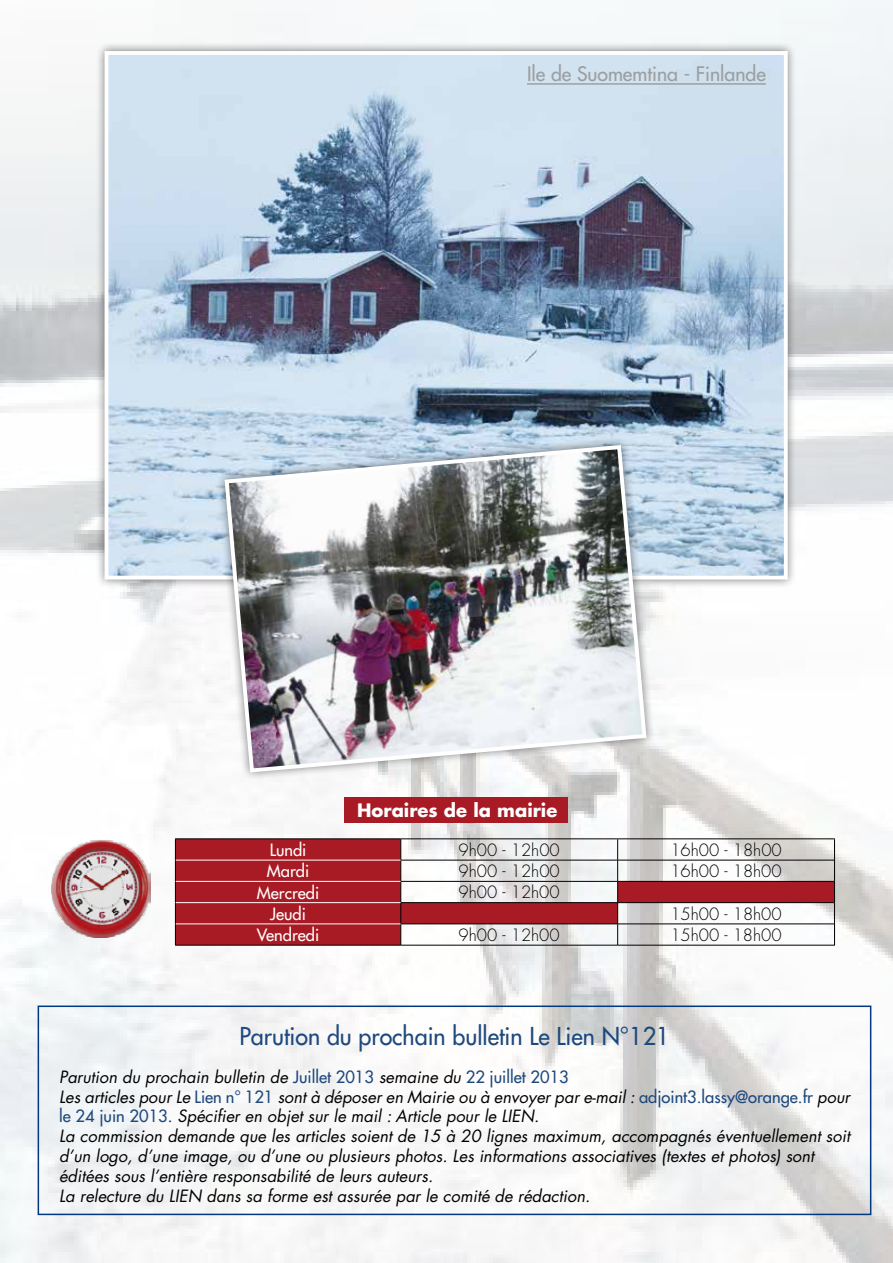
<style>
.page{position:relative;width:893px;height:1263px;background:#fff}
.page>*{position:absolute;margin:0;border:0;box-sizing:border-box;transform-origin:0 0}
.t1{font:24px "Futura";color:#1e497d}
.t2{font:19.5px "Futura";color:#9c9e9f}
.t3{font:700 18px "Futura";color:#fff}
.t4{font:italic 16.5px/19.8px "Futura";color:#000}
.t5{font:300 16.5px "Futura";color:#000}
.t6{font:16.5px "Futura";color:#fff}
.s1{font-style:normal;color:#1e497d}
.s2{font-style:normal;color:#003882}
</style>
<div class="page">
<img style="left:0;top:0;width:893px;height:1263px">
<div style="left:38px;top:1005px;width:833px;height:210px;border:2px solid #003882"></div>
<div style="left:96px;top:42px;width:701px;height:547px;background:#000;opacity:.5"></div>
<img style="left:110px;top:56px;width:673px;height:518px">
<div style="left:105px;top:51px;width:683px;height:528px;border:4px solid #fff"></div>
<hr style="left:527px;top:83px;width:239px;height:2px;background:#9c9e9f">
<div style="left:344px;top:797px;width:224px;height:26px;background:#a91b24"></div>
<svg style="left:176px;top:839px;width:658px;height:106px"></svg>
<hr style="left:175px;top:838px;width:226px;height:1px;background:#000">
<hr style="left:401px;top:838px;width:217px;height:1px;background:#000">
<hr style="left:618px;top:838px;width:217px;height:1px;background:#000">
<svg style="left:175px;top:839px;width:1px;height:106px"></svg>
<svg style="left:834px;top:839px;width:1px;height:106px"></svg>
<hr style="left:401px;top:860px;width:217px;height:1px;background:#000">
<hr style="left:618px;top:860px;width:216px;height:1px;background:#000">
<hr style="left:401px;top:881px;width:217px;height:1px;background:#000">
<hr style="left:618px;top:881px;width:216px;height:1px;background:#000">
<hr style="left:401px;top:902px;width:217px;height:1px;background:#000">
<hr style="left:618px;top:902px;width:216px;height:1px;background:#000">
<hr style="left:401px;top:924px;width:217px;height:1px;background:#000">
<svg style="left:401px;top:839px;width:1px;height:106px"></svg>
<hr style="left:618px;top:924px;width:216px;height:1px;background:#000">
<svg style="left:617px;top:839px;width:1px;height:106px"></svg>
<hr style="left:175px;top:945px;width:226px;height:1px;background:#000">
<hr style="left:401px;top:945px;width:217px;height:1px;background:#000">
<hr style="left:618px;top:945px;width:217px;height:1px;background:#000">
<hr style="left:176px;top:860px;width:225px;height:1px;background:#fff">
<hr style="left:176px;top:881px;width:225px;height:1px;background:#fff">
<hr style="left:176px;top:902px;width:225px;height:1px;background:#fff">
<hr style="left:176px;top:924px;width:225px;height:1px;background:#fff">
<img style="left:51px;top:839px;width:99px;height:98px">
<div style="left:216px;top:437px;width:439px;height:344px;background:#000;opacity:.5"></div>
<img style="left:222px;top:443px;width:427px;height:332px">
<p class="t2" style="left:527px;top:61px;width:240px">Ile de Suomemtina - Finlande</p>
<p class="t3" style="left:357px;top:798px;width:202px">Horaires de la mairie</p>
<p class="t6" style="left:270px;top:839px;width:38px">Lundi</p>
<p class="t5" style="left:459px;top:839px;width:103px">9h00 - 12h00</p>
<p class="t5" style="left:670px;top:839px;width:113px">16h00 - 18h00</p>
<p class="t6" style="left:267px;top:860px;width:44px">Mardi</p>
<p class="t5" style="left:459px;top:860px;width:103px">9h00 - 12h00</p>
<p class="t5" style="left:670px;top:860px;width:113px">16h00 - 18h00</p>
<p class="t6" style="left:257px;top:882px;width:64px">Mercredi</p>
<p class="t5" style="left:459px;top:882px;width:103px">9h00 - 12h00</p>
<p class="t6" style="left:270px;top:903px;width:37px">Jeudi</p>
<p class="t5" style="left:670px;top:903px;width:113px">15h00 - 18h00</p>
<p class="t6" style="left:257px;top:924px;width:64px">Vendredi</p>
<p class="t5" style="left:459px;top:924px;width:103px">9h00 - 12h00</p>
<p class="t5" style="left:670px;top:924px;width:113px">15h00 - 18h00</p>
<h1 class="t1" style="left:239px;top:1020px;width:432px">Parution du prochain bulletin Le Lien N°121</h1>
<p class="t4" style="left:59px;top:1066px;width:792px">Parution du prochain bulletin de <span class="s1">Juillet 2013</span> semaine du <span class="s1">22 juillet 2013<br></span>Les articles pour Le <span class="s1">Lien n° 121</span> sont à déposer en Mairie ou à envoyer par e-mail : <span class="s1">adjoint3.lassy@orange.fr</span> pour <span class="s1">le 24 juin 2013</span><span class="s2">.</span> Spécifier en objet sur le mail : Article pour le LIEN.<br>La commission demande que les articles soient de 15 à 20 lignes maximum, accompagnés éventuellement soit d’un logo, d’une image, ou d’une ou plusieurs photos. Les informations associatives (textes et photos) sont éditées sous l’entière responsabilité de leurs auteurs.<br>La relecture du LIEN dans sa forme est assurée par le comité de rédaction.</p>
</div>
